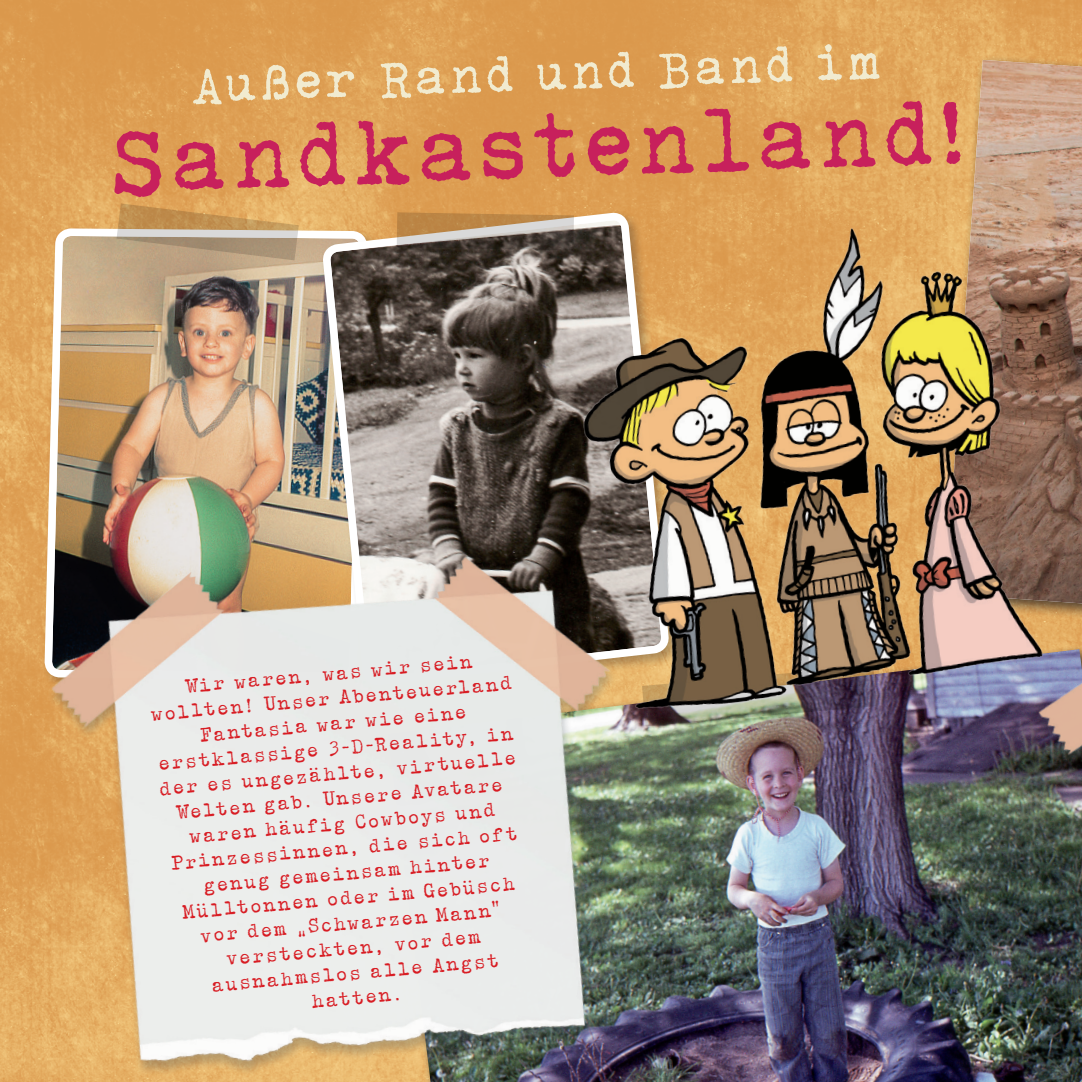
<style>
.page{position:relative;width:1082px;height:1082px;background:#fff}
.page>*{position:absolute;margin:0;border:0;box-sizing:border-box;transform-origin:0 0}
.t1{font:107.5px "Urania Czech";color:#c7205c}
.t2{font:60px "Urania Czech";color:#f1ebd0}
.t3{font:20px/25px "Typewriter Basi X";color:#d81c23;text-align:center}
</style>
<div class="page">
<img style="left:0;top:0;width:1081px;height:458px">
<img style="left:690px;top:741px;width:219px;height:340px">
<img style="left:41px;top:225px;width:279px;height:233px">
<svg style="left:116px;top:203px;width:183px;height:57px"></svg>
<svg style="left:326px;top:72px;width:341px;height:386px"></svg>
<svg style="left:396px;top:212px;width:131px;height:38px"></svg>
<img style="left:0;top:458px;width:690px;height:623px">
<img style="left:945px;top:60px;width:136px;height:122px">
<img style="left:909px;top:741px;width:172px;height:340px">
<img style="left:527px;top:182px;width:554px;height:559px">
<h2 class="t2" style="left:191px;top:49px;width:694px;rotate:-2deg">Außer Rand und Band im</h2>
<h1 class="t1" style="left:111px;top:98px;width:857px;rotate:-2deg">Sandkastenland!</h1>
<p class="t3" style="left:147px;top:676px;width:366px;rotate:-5deg">Wir waren, was wir sein wollten! Unser Abenteuerland<br>Fantasia war wie eine erstklassige 3-D-Reality, in der es ungezählte, virtuelle<br>Welten gab. Unsere Avatare waren häufig Cowboys und<br>Prinzessinnen, die sich oft genug gemeinsam hinter<br>Mülltonnen oder im Gebüsch vor dem „Schwarzen Mann“ versteckten, vor dem ausnahmslos alle Angst hatten.</p>
</div>
